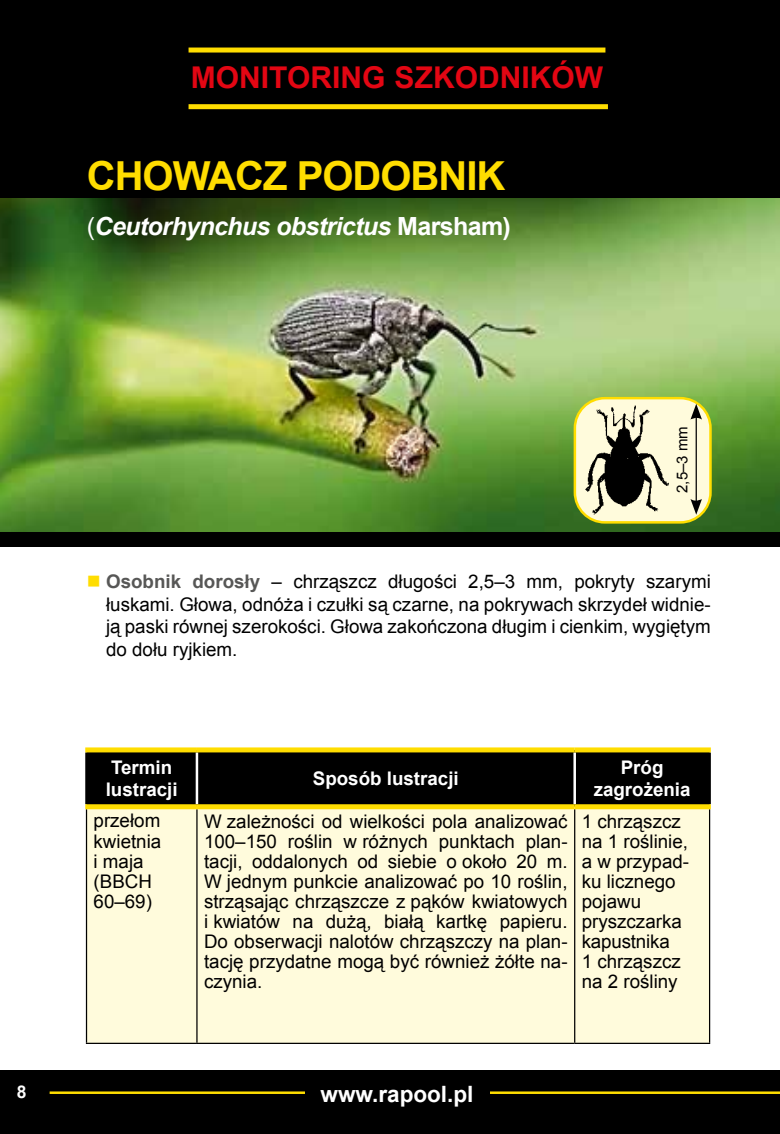
<style>
.page{position:relative;width:780px;height:1134px;background:#fff}
.page>*{position:absolute;margin:0;border:0;box-sizing:border-box;transform-origin:0 0}
.t1{font:700 40px "Arial";letter-spacing:-.025em;color:#fd0}
.t2{font:700 30px "Arial";color:#e30613}
.t3{font:italic 700 25px "Arial";letter-spacing:-.025em;color:#fff}
.t4{font:700 22.5px "Arial";color:#fff}
.t5{font:18.75px/20px "Arial";color:#000;text-align:justify}
.t6{font:700 18.75px/22.5px "Arial";color:#fff}
.t7{font:700 17.5px "Arial";color:#fff}
.t8{font:15px "Arial";color:#000}
.s1{font-weight:400;font-style:normal}
.s2{font-style:normal}
.s3{color:#fd0}
.s4{font-weight:700;color:#575756}
</style>
<div class="page">
<div style="left:0;top:1070px;width:780px;height:64px;background:#000"></div>
<div style="left:0;top:0;width:780px;height:198px;background:#000"></div>
<hr style="left:50px;top:1091px;width:730px;height:3px;background:#fd0">
<div style="left:305px;top:1071px;width:184px;height:45px;background:#000"></div>
<div style="left:188px;top:48px;width:417px;height:5px;background:#fd0"></div>
<div style="left:188px;top:104px;width:420px;height:5px;background:#fd0"></div>
<img style="left:0;top:198px;width:780px;height:334px">
<div style="left:0;top:532px;width:780px;height:15px;background:#000"></div>
<div style="left:88px;top:752px;width:620px;height:52px;background:#000"></div>
<div style="left:87px;top:809px;width:622px;height:234px;background:#fffbdc"></div>
<hr style="left:196px;top:752px;width:2px;height:52px;background:#fff">
<hr style="left:573px;top:752px;width:3px;height:52px;background:#fff">
<hr style="left:85px;top:752px;width:3px;height:52px;background:#000">
<hr style="left:708px;top:752px;width:2px;height:52px;background:#000">
<hr style="left:86px;top:809px;width:1px;height:234px;background:#000">
<hr style="left:196px;top:809px;width:1px;height:234px;background:#000">
<hr style="left:574px;top:809px;width:1px;height:234px;background:#000">
<hr style="left:709px;top:809px;width:1px;height:234px;background:#000">
<hr style="left:86px;top:1043px;width:111px;height:1px;background:#000">
<hr style="left:197px;top:1043px;width:377px;height:1px;background:#000">
<hr style="left:574px;top:1043px;width:136px;height:1px;background:#000">
<div style="left:85px;top:747px;width:112px;height:5px;background:#fd0"></div>
<div style="left:197px;top:747px;width:377px;height:5px;background:#fd0"></div>
<div style="left:574px;top:747px;width:136px;height:5px;background:#fd0"></div>
<div style="left:85px;top:804px;width:112px;height:5px;background:#fd0"></div>
<div style="left:197px;top:804px;width:377px;height:5px;background:#fd0"></div>
<div style="left:574px;top:804px;width:136px;height:5px;background:#fd0"></div>
<div style="left:575px;top:398px;width:135px;height:124px;background:#fffbdc;border-radius:30px"></div>
<div style="left:573px;top:397px;width:138px;height:127px;border:2px solid #fd0;border-radius:30px"></div>
<img style="left:583px;top:402px;width:86px;height:116px">
<hr style="left:695px;top:416px;width:1px;height:87px;background:#000">
<svg style="left:690px;top:404px;width:12px;height:16px"></svg>
<svg style="left:690px;top:499px;width:12px;height:16px"></svg>
<h2 class="t2" style="left:191px;top:58px;width:413px">MONITORING SZKODNIKÓW</h2>
<h1 class="t1" style="left:87px;top:150px;width:420px">CHOWACZ PODOBNIK</h1>
<h3 class="t3" style="left:87px;top:210px;width:425px"><span class="s1">(</span>Ceutorhynchus obstrictus <span class="s2">Marsham)</span></h3>
<p class="t8" style="left:672px;top:493px;width:68px;rotate:-90deg">2,5–3 mm</p>
<p class="t5" style="left:106px;top:571px;width:606px;line-height:22.5px;text-indent:-19px"><span class="s3">■</span> <span class="s4">Osobnik dorosły</span> – chrząszcz długości 2,5–3 mm, pokryty szarymi łuskami. Głowa, odnóża i czułki są czarne, na pokrywach skrzydeł widnie&shy;ją paski równej szerokości. Głowa zakończona długim i cienkim, wygiętym do dołu ryjkiem.</p>
<p class="t6" style="left:106px;top:757px;width:73px">Termin lustracji</p>
<p class="t6" style="left:313px;top:768px;width:147px">Sposób lustracji</p>
<p class="t6" style="left:593px;top:757px;width:98px;text-align:center">Próg zagrożenia</p>
<p class="t5" style="left:94px;top:811px;width:69px;text-align:left">przełom kwietnia i maja (BBCH<br>60–69)</p>
<p class="t5" style="left:204px;top:811px;width:365px">W zależności od wielkości pola analizować 100–150 roślin w różnych punktach plan&shy;tacji, oddalonych od siebie o około 20 m.<br>W jednym punkcie analizować po 10 roślin, strząsając chrząszcze z pąków kwiatowych i kwiatów na dużą, białą kartkę papieru.<br>Do obserwacji nalotów chrząszczy na plan&shy;tację przydatne mogą być również żółte na&shy;czynia.</p>
<p class="t5" style="left:581px;top:811px;width:109px;text-align:left">1 chrząszcz na 1 roślinie, a w przypad&shy;ku licznego pojawu pryszczarka kapustnika<br>1 chrząszcz na 2 rośliny</p>
<p class="t7" style="left:17px;top:1080px;width:11px">8</p>
<p class="t4" style="left:320px;top:1079px;width:154px">www.rapool.pl</p>
</div>
